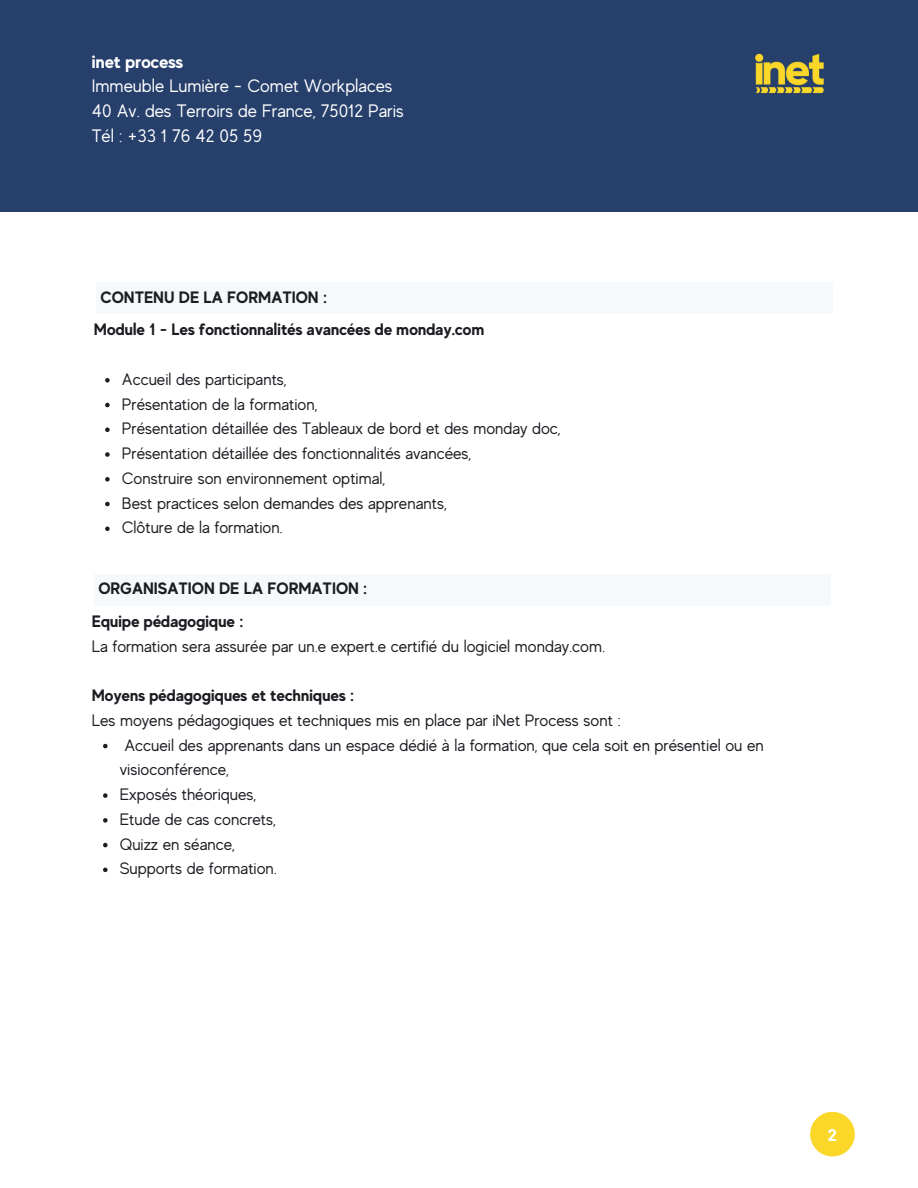
<style>
.page{position:relative;width:918px;height:1188px;background:#fff}
.page>*{position:absolute;margin:0;border:0;box-sizing:border-box;transform-origin:0 0}
.t1{font:18px "MADE Evolve Sans";color:#fff}
.t2{font:700 18px "MADE Evolve Sans";color:#fff}
.t3{font:16.5px/24.8px "MADE Evolve Sans";color:#1b1d22}
.t4{font:700 16.5px "MADE Evolve Sans";color:#1b1d22}
.t5{font:700 16.5px "Barlow";color:#fff}
</style>
<div class="page">
<div style="left:96px;top:282px;width:737px;height:32px;background:#f6f9fc"></div>
<svg style="left:105px;top:378px;width:5px;height:5px"></svg>
<svg style="left:105px;top:403px;width:5px;height:4px"></svg>
<svg style="left:105px;top:428px;width:5px;height:4px"></svg>
<svg style="left:105px;top:452px;width:5px;height:5px"></svg>
<svg style="left:105px;top:477px;width:5px;height:5px"></svg>
<svg style="left:105px;top:502px;width:5px;height:4px"></svg>
<svg style="left:105px;top:527px;width:5px;height:4px"></svg>
<div style="left:0;top:0;width:918px;height:212px;background:#263f6b"></div>
<img style="left:755px;top:53px;width:69px;height:41px">
<div style="left:810px;top:1112px;width:45px;height:44px;background:#fad728;border-radius:50%"></div>
<div style="left:94px;top:574px;width:736px;height:32px;background:#f6f9fc"></div>
<svg style="left:103px;top:744px;width:5px;height:4px"></svg>
<svg style="left:103px;top:793px;width:5px;height:5px"></svg>
<svg style="left:103px;top:818px;width:5px;height:5px"></svg>
<svg style="left:103px;top:843px;width:5px;height:4px"></svg>
<svg style="left:103px;top:868px;width:5px;height:4px"></svg>
<p class="t2" style="left:92px;top:51px;width:93px">inet process</p>
<p class="t1" style="left:92px;top:76px;width:302px">Immeuble Lumière - Comet Workplaces</p>
<p class="t1" style="left:92px;top:101px;width:314px">40 Av. des Terroirs de France, 75012 Paris</p>
<p class="t1" style="left:92px;top:126px;width:172px">Tél : +33 1 76 42 05 59</p>
<p class="t4" style="left:101px;top:287px;width:228px">CONTENU DE LA FORMATION :</p>
<p class="t4" style="left:94px;top:320px;width:392px">Module 1 - Les fonctionnalités avancées de monday.com</p>
<p class="t3" style="left:122px;top:367px;width:166px">Accueil des participants,</p>
<p class="t3" style="left:122px;top:392px;width:197px">Présentation de la formation,</p>
<p class="t3" style="left:122px;top:416px;width:440px">Présentation détaillée des Tableaux de bord et des monday doc,</p>
<h1 class="t3" style="left:122px;top:441px;width:351px">Présentation détaillée des fonctionnalités avancées,</h1>
<h2 class="t3" style="left:122px;top:466px;width:265px">Construire son environnement optimal,</h2>
<p class="t3" style="left:122px;top:491px;width:326px">Best practices selon demandes des apprenants,</p>
<p class="t3" style="left:122px;top:515px;width:162px">Clôture de la formation.</p>
<p class="t4" style="left:98px;top:579px;width:271px">ORGANISATION DE LA FORMATION :</p>
<p class="t4" style="left:92px;top:611px;width:154px">Equipe pédagogique :</p>
<p class="t3" style="left:92px;top:634px;width:515px">La formation sera assurée par un.e expert.e certifié du logiciel monday.com.</p>
<p class="t4" style="left:92px;top:686px;width:264px">Moyens pédagogiques et techniques :</p>
<p class="t3" style="left:92px;top:708px;width:531px">Les moyens pédagogiques et techniques mis en place par iNet Process sont :</p>
<p class="t3" style="left:120px;top:733px;width:646px">Accueil des apprenants dans un espace dédié à la formation, que cela soit en présentiel ou en visioconférence,</p>
<p class="t3" style="left:120px;top:782px;width:138px">Exposés théoriques,</p>
<p class="t3" style="left:120px;top:807px;width:158px">Etude de cas concrets,</p>
<p class="t3" style="left:120px;top:832px;width:117px">Quizz en séance,</p>
<p class="t3" style="left:120px;top:856px;width:159px">Supports de formation.</p>
<h1 class="t5" style="left:828px;top:1125px;width:11px">2</h1>
</div>
